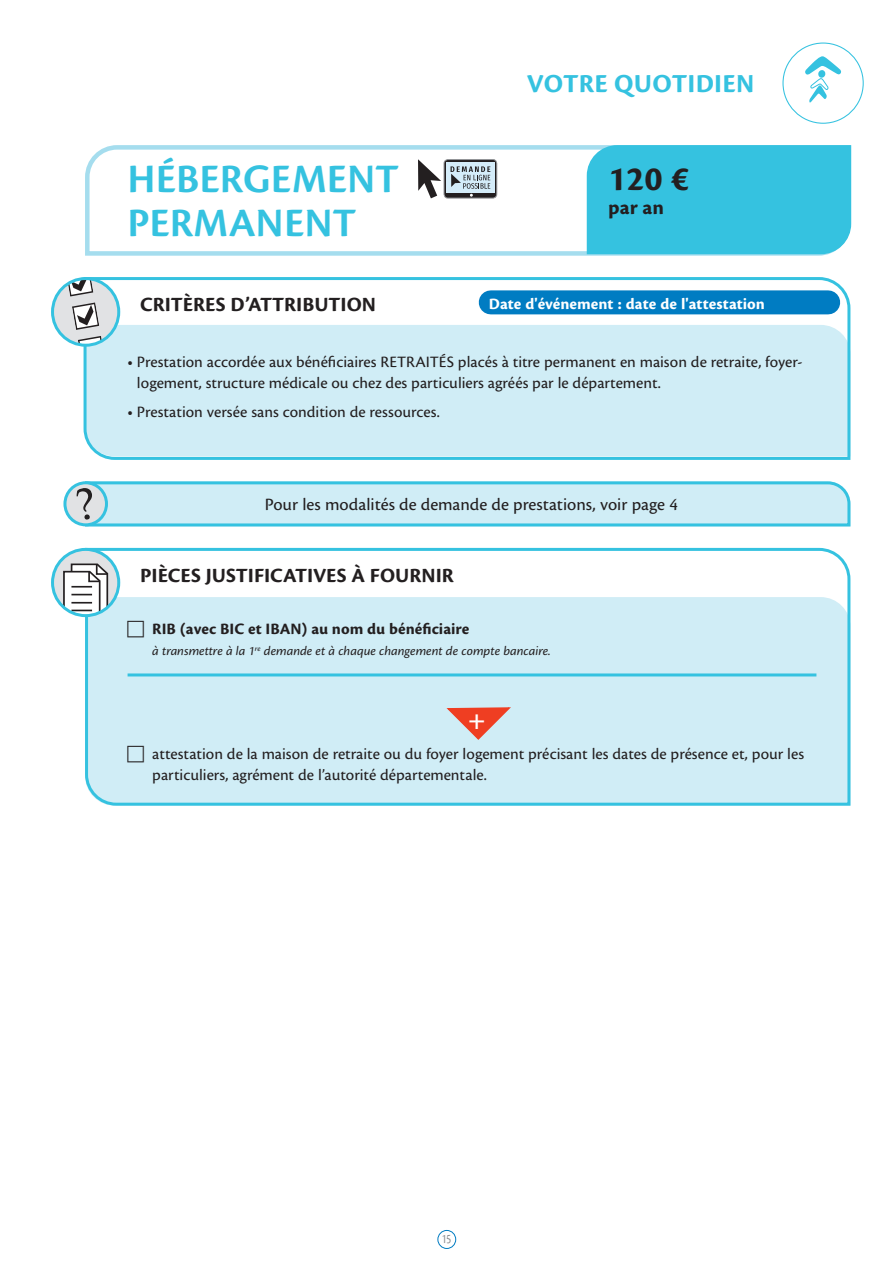
<style>
.page{position:relative;width:893px;height:1263px;background:#fff}
.page>*{position:absolute;margin:0;border:0;box-sizing:border-box;transform-origin:0 0}
.t1{font:42px/43.5px "Cronos Pro Semibold Capt";color:#35c2e0}
.t2{font:36px "Cronos Pro Bold Capt";color:#231f20}
.t3{font:700 30px "Minion Pro";color:#fff}
.t4{font:27px "Cronos Pro Bold Capt";letter-spacing:.01em;color:#35c2e0}
.t5{font:21px "Cronos Pro Bold Capt";color:#231f20}
.t6{font:18px "Cronos Pro Capt";color:#231f20}
.t7{font:16.5px/21px "Cronos Pro Capt";color:#231f20}
.t8{font:16.5px "Cronos Pro Bold Capt";color:#231f20}
.t9{font:16.5px "Cronos Pro Bold Capt";color:#fff}
.t10{font:13.5px "Cronos Pro Capt It";letter-spacing:-.005em;color:#231f20}
.t11{font:13.5px "Cronos Pro Capt";color:#8a8c8f;scale:.75 1}
</style>
<div class="page">
<div style="left:437px;top:1230px;width:19px;height:19px;border:1px solid #007cc2;border-radius:50%"></div>
<svg style="left:805px;top:56px;width:37px;height:47px"></svg>
<div style="left:782px;top:43px;width:82px;height:81px;border:1px solid #35c2e0;border-radius:50%"></div>
<svg style="left:85px;top:145px;width:739px;height:111px"></svg>
<div style="left:444px;top:159px;width:53px;height:39px;border:1px solid #939598;border-radius:4px"></div>
<svg style="left:418px;top:159px;width:76px;height:39px"></svg>
<div style="left:586px;top:145px;width:266px;height:110px;background:#35c2e0"></div>
<svg style="left:84px;top:547px;width:767px;height:259px"></svg>
<svg style="left:53px;top:549px;width:66px;height:67px"></svg>
<svg style="left:62px;top:563px;width:48px;height:53px"></svg>
<div style="left:51px;top:548px;width:69px;height:69px;border:3px solid #35c2e0;border-radius:50%"></div>
<svg style="left:83px;top:277px;width:768px;height:183px"></svg>
<div style="left:53px;top:279px;width:66px;height:66px;background:#e1e2e4;border-radius:50%"></div>
<svg style="left:78px;top:336px;width:24px;height:9px"></svg>
<svg style="left:68px;top:279px;width:25px;height:17px"></svg>
<svg style="left:72px;top:302px;width:27px;height:28px"></svg>
<div style="left:51px;top:277px;width:69px;height:70px;border:3px solid #35c2e0;border-radius:50%"></div>
<div style="left:491px;top:290px;width:337px;height:24px;background:#007cc2"></div>
<svg style="left:65px;top:483px;width:41px;height:42px"></svg>
<svg style="left:76px;top:481px;width:775px;height:46px;background:#bbe6f1"></svg>
<div style="left:63px;top:481px;width:45px;height:45px;border:3px solid #35c2e0;border-radius:50%"></div>
<svg style="left:128px;top:745px;width:16px;height:17px"></svg>
<svg style="left:128px;top:621px;width:16px;height:17px"></svg>
<h3 class="t4" style="left:527px;top:68px;width:229px">VOTRE QUOTIDIEN</h3>
<h1 class="t1" style="left:128px;top:158px;width:273px">HÉBERGEMENT<br>PERMANENT</h1>
<h2 class="t2" style="left:608px;top:158px;width:83px">120 €</h2>
<p class="t5" style="left:608px;top:195px;width:58px">par an</p>
<p class="t5" style="left:140px;top:292px;width:237px">CRITÈRES D’ATTRIBUTION</p>
<p class="t9" style="left:489px;top:295px;width:278px">Date d'événement : date de l'attestation</p>
<p class="t7" style="left:137px;top:351px;width:667px;text-indent:-9px">• Prestation accordée aux bénéficiaires RETRAITÉS placés à titre permanent en maison de retraite, foyer&shy;logement, structure médicale ou chez des particuliers agréés par le département.</p>
<p class="t7" style="left:128px;top:402px;width:314px">• Prestation versée sans condition de ressources.</p>
<p class="t6" style="left:265px;top:494px;width:415px">Pour les modalités de demande de prestations, voir page 4</p>
<p class="t5" style="left:140px;top:564px;width:315px">PIÈCES JUSTIFICATIVES À FOURNIR</p>
<p class="t8" style="left:152px;top:620px;width:319px">RIB (avec BIC et IBAN) au nom du bénéficiaire</p>
<p class="t10" style="left:152px;top:644px;width:400px">à transmettre à la 1<sup>re</sup> demande et à chaque changement de compte bancaire.</p>
<h3 class="t3" style="left:468px;top:698px;width:19px">+</h3>
<p class="t7" style="left:152px;top:743px;width:653px">attestation de la maison de retraite ou du foyer logement précisant les dates de présence et, pour les particuliers, agrément de l’autorité départementale.</p>
<p class="t11" style="left:442px;top:1231px;width:14px">15</p>
</div>
